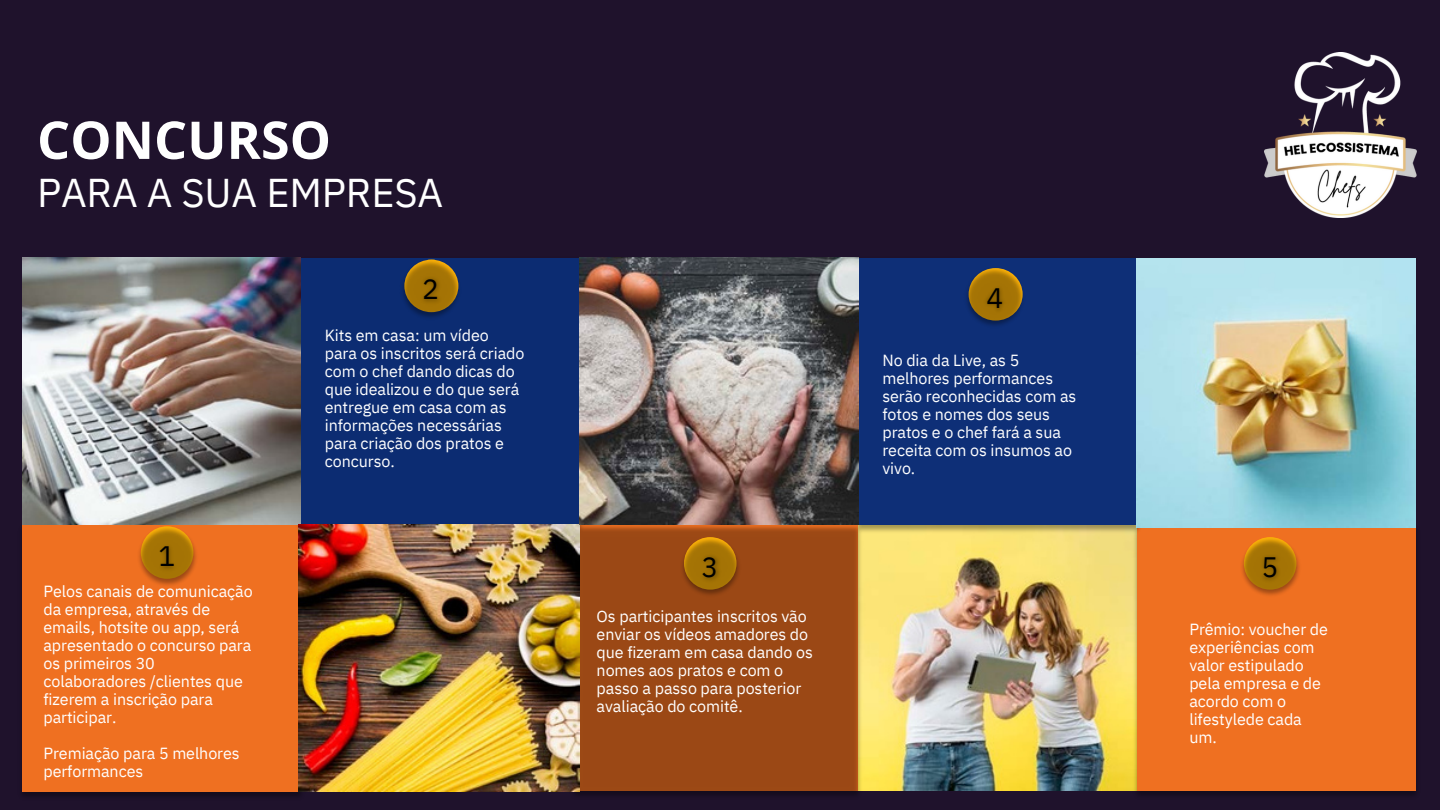
<style>
.page{position:relative;width:1440px;height:810px;background:#1f122c}
.page>*{position:absolute;margin:0;border:0;box-sizing:border-box;transform-origin:0 0}
.t1{font:700 52px "Open Sans";color:#fff}
.t2{font:40px "IBM Plex Sans";letter-spacing:-.005em;color:#fff}
.t3{font:28px "IBM Plex Sans";color:#000}
.t4{font:16px/18px "IBM Plex Sans";letter-spacing:-.005em;color:#fff}
</style>
<div class="page">
<img style="left:865px;top:535px;width:265px;height:256px">
<img style="left:1130px;top:521px;width:293px;height:281px">
<div style="left:1137px;top:524px;width:279px;height:267px;background:#ef7021"></div>
<img style="left:852px;top:255px;width:292px;height:280px">
<div style="left:858px;top:258px;width:279px;height:267px;background:#0e2f77"></div>
<img style="left:568px;top:521px;width:297px;height:281px">
<img style="left:15px;top:522px;width:293px;height:280px">
<div style="left:22px;top:525px;width:279px;height:267px;background:#ef7021"></div>
<div style="left:300px;top:258px;width:279px;height:267px;background:#0c2c72"></div>
<img style="left:23px;top:258px;width:277px;height:267px">
<img style="left:299px;top:525px;width:280px;height:267px">
<img style="left:579px;top:258px;width:279px;height:267px">
<img style="left:1136px;top:258px;width:279px;height:270px">
<img style="left:134px;top:523px;width:66px;height:2px">
<img style="left:135px;top:524px;width:64px;height:62px">
<img style="left:398px;top:257px;width:66px;height:1px">
<img style="left:403px;top:259px;width:56px;height:59px">
<img style="left:677px;top:534px;width:66px;height:66px">
<img style="left:678px;top:535px;width:64px;height:72px">
<img style="left:967px;top:268px;width:56px;height:58px">
<img style="left:1242px;top:537px;width:58px;height:59px">
<img style="left:1265px;top:53px;width:151px;height:165px">
<p class="t1" style="left:37px;top:103px;width:295px">CONCURSO</p>
<p class="t2" style="left:37px;top:166px;width:408px">PARA A SUA EMPRESA</p>
<p class="t3" style="left:422px;top:270px;width:18px">2</p>
<p class="t3" style="left:158px;top:537px;width:18px">1</p>
<p class="t4" style="left:43px;top:582px;width:211px">Pelos canais de comunicação da empresa, através de emails, hotsite ou app, será apresentado o concurso para os primeiros 30</p>
<p class="t4" style="left:43px;top:672px;width:201px">colaboradores /clientes que fizerem a inscrição para participar.</p>
<p class="t4" style="left:43px;top:744px;width:198px">Premiação para 5 melhores performances</p>
<p class="t4" style="left:325px;top:326px;width:166px">Kits em casa: um vídeo</p>
<p class="t4" style="left:325px;top:344px;width:201px">para os inscritos será criado com o chef dando dicas do que idealizou e do que será entregue em casa com as informações necessárias para criação dos pratos e concurso.</p>
<p class="t3" style="left:702px;top:548px;width:18px">3</p>
<p class="t4" style="left:597px;top:607px;width:218px">Os participantes inscritos vão enviar os vídeos amadores do que fizeram em casa dando os nomes aos pratos e com o passo a passo para posterior avaliação do comitê.</p>
<p class="t3" style="left:986px;top:279px;width:18px">4</p>
<p class="t4" style="left:882px;top:351px;width:195px">No dia da Live, as 5 melhores performances serão reconhecidas com as fotos e nomes dos seus pratos e o chef fará a sua receita com os insumos ao vivo.</p>
<p class="t3" style="left:1261px;top:548px;width:18px">5</p>
<p class="t4" style="left:1189px;top:620px;width:140px">Prêmio: voucher de experiências com valor estipulado</p>
<p class="t4" style="left:1189px;top:674px;width:133px">pela empresa e de acordo com o lifestylede cada um.</p>
</div>
